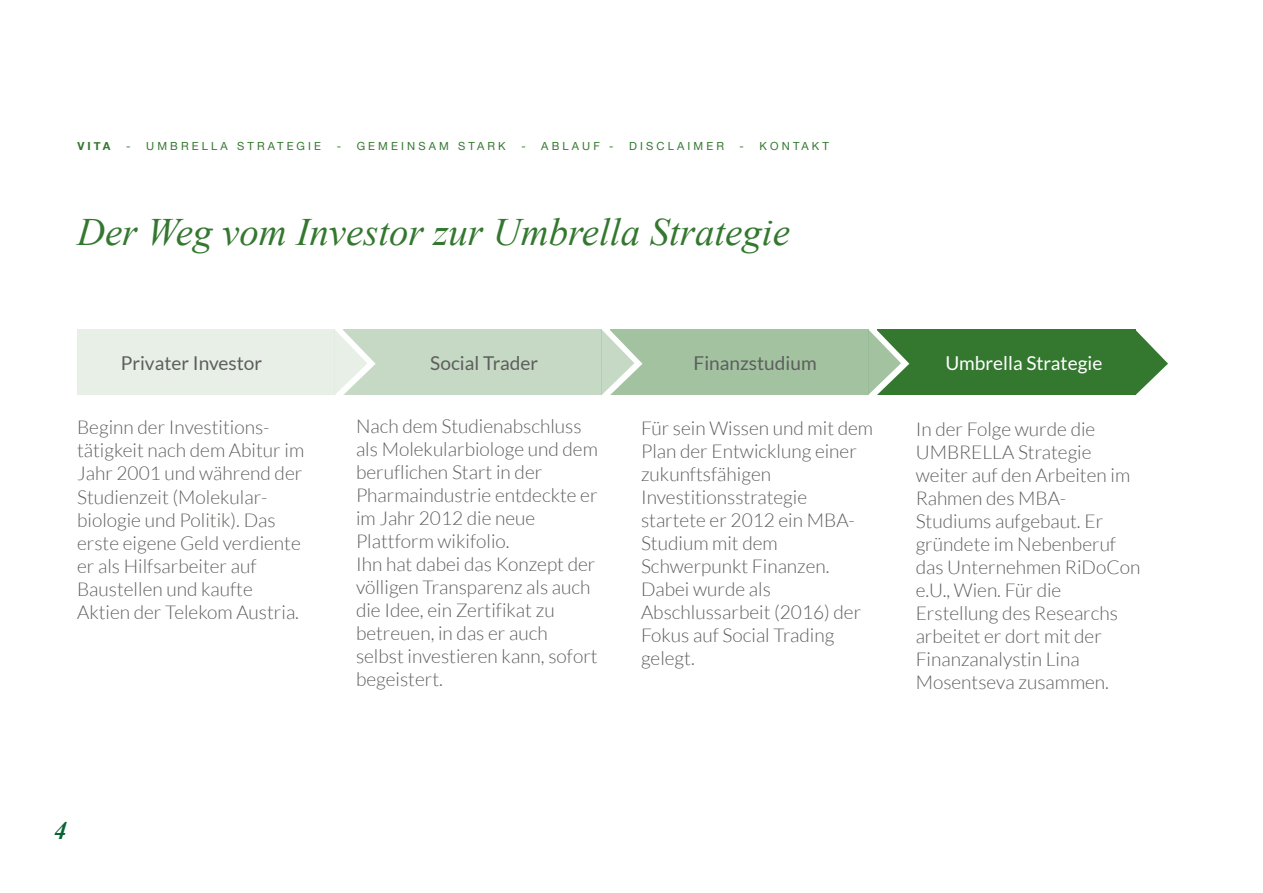
<style>
.page{position:relative;width:1263px;height:893px;background:#fff}
.page>*{position:absolute;margin:0;border:0;box-sizing:border-box;transform-origin:0 0}
.t1{font:italic 38.85px "Times New Roman";color:#347830}
.t2{font:italic 700 25.5px "Times New Roman";color:#086435}
.t3{font:300 19.05px/23px "Lato";color:#5e5e5e}
.t4{font:300 19.05px/23px "Lato";color:#5f5f5e}
.t5{font:19.05px "Lato";color:#5e5e5e}
.t6{font:19.05px "Lato";color:#fff}
.t7{font:11.25px "Helvetica Neue";letter-spacing:.28em;color:#347830}
.t8{font:700 11.25px "Helvetica Neue";color:#347830}
</style>
<div class="page">
<div style="left:877px;top:329px;width:258px;height:66px;background:#347830"></div>
<svg style="left:1135px;top:329px;width:33px;height:66px"></svg>
<div style="left:610px;top:329px;width:258px;height:66px;background:#a2c2a0"></div>
<svg style="left:868px;top:329px;width:41px;height:66px"></svg>
<div style="left:343px;top:329px;width:258px;height:66px;background:#c5d9c4"></div>
<svg style="left:601px;top:329px;width:41px;height:66px"></svg>
<div style="left:77px;top:329px;width:257px;height:66px;background:#e8efe7"></div>
<svg style="left:334px;top:329px;width:42px;height:66px"></svg>
<p class="t8" style="left:77px;top:137px;width:35px">VITA</p>
<p class="t7" style="left:126px;top:138px;width:196px">- UMBRELLA STRATEGIE</p>
<p class="t7" style="left:337px;top:138px;width:170px">- GEMEINSAM STARK</p>
<p class="t7" style="left:521px;top:138px;width:94px">- ABLAUF -</p>
<p class="t7" style="left:629px;top:138px;width:96px">DISCLAIMER</p>
<p class="t7" style="left:740px;top:138px;width:91px">- KONTAKT</p>
<p class="t1" style="left:77px;top:205px;width:714px">Der Weg vom Investor zur Umbrella Strategie</p>
<p class="t5" style="left:121px;top:352px;width:143px">Privater Investor</p>
<p class="t5" style="left:430px;top:352px;width:109px">Social Trader</p>
<p class="t5" style="left:693px;top:352px;width:125px">Finanzstudium</p>
<p class="t6" style="left:945px;top:352px;width:158px">Umbrella Strategie</p>
<p class="t4" style="left:77px;top:416px;width:229px">Beginn der Investitions&shy;tätigkeit nach dem Abitur im<br>Jahr 2001 und während der<br>Studienzeit (Molekular&shy;biologie und Politik). Das erste eigene Geld verdiente er als Hilfsarbeiter auf<br>Baustellen und kaufte<br>Aktien der Telekom Austria.</p>
<p class="t3" style="left:356px;top:415px;width:243px">Nach dem Studienabschluss als Molekularbiologe und dem beruflichen Start in der<br>Pharmaindustrie entdeckte er im Jahr 2012 die neue<br>Plattform wikifolio.<br>Ihn hat dabei das Konzept der völligen Transparenz als auch die Idee, ein Zertifikat zu betreuen, in das er auch selbst investieren kann, sofort begeistert.</p>
<p class="t3" style="left:641px;top:417px;width:234px">Für sein Wissen und mit dem<br>Plan der Entwicklung einer zukunftsfähigen<br>Investitionsstrategie startete er 2012 ein MBA-<br>Studium mit dem<br>Schwerpunkt Finanzen.<br>Dabei wurde als<br>Abschlussarbeit (2016) der<br>Fokus auf Social Trading gelegt.</p>
<p class="t3" style="left:916px;top:418px;width:226px">In der Folge wurde die<br>UMBRELLA Strategie weiter auf den Arbeiten im<br>Rahmen des MBA-<br>Studiums aufgebaut. Er gründete im Nebenberuf das Unternehmen RiDoCon e.U., Wien. Für die<br>Erstellung des Researchs arbeitet er dort mit der<br>Finanzanalystin Lina<br>Mosentseva zusammen.</p>
<h2 class="t2" style="left:54px;top:813px;width:14px">4</h2>
</div>
